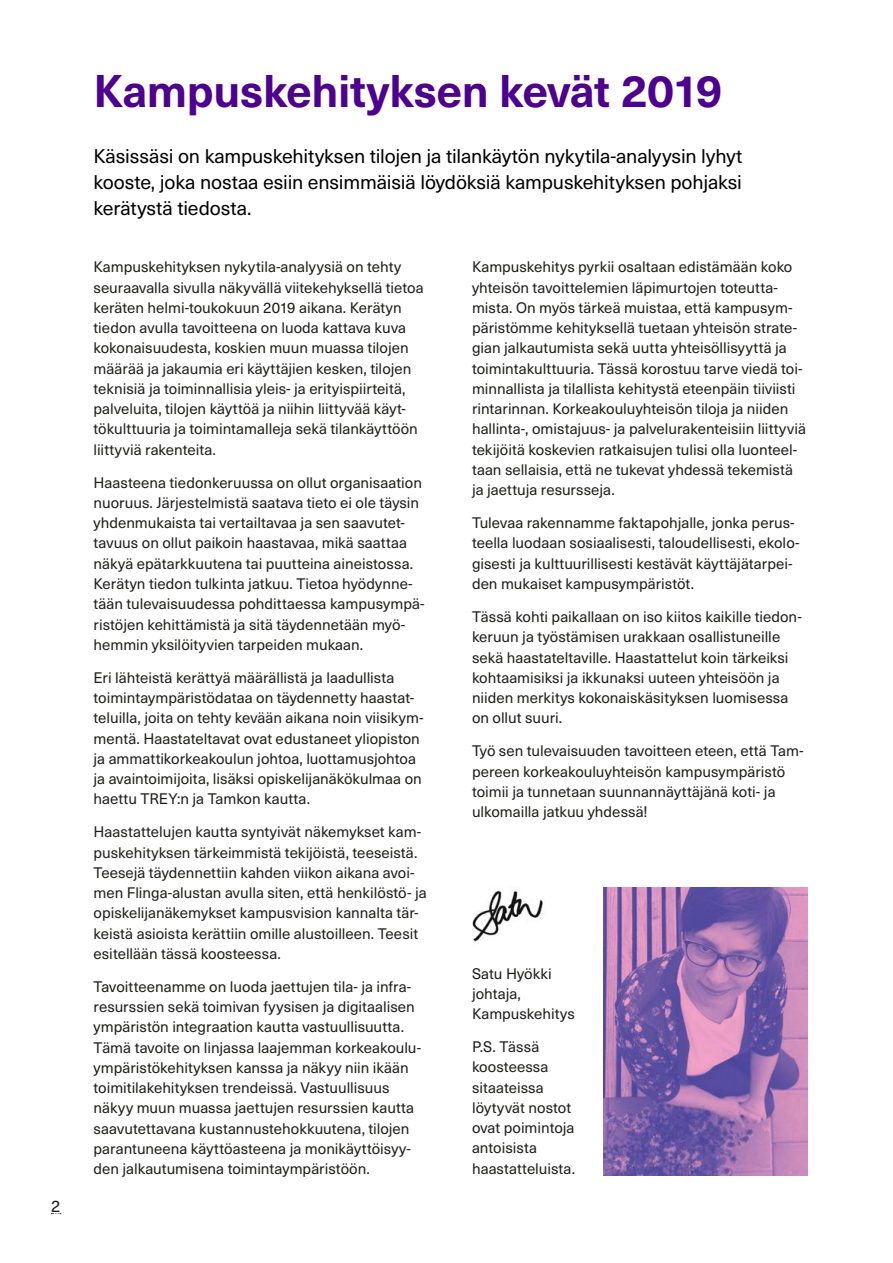
<style>
.page{position:relative;width:893px;height:1263px;background:#fff}
.page>*{position:absolute;margin:0;border:0;box-sizing:border-box;transform-origin:0 0}
.Otsikko_H2_FI{font:700 45px "Neue Haas Unica Pro";letter-spacing:-.01em;color:#4e008e}
.Ingressi_P_FI{font:19.5px/26.2px "Neue Haas Unica Pro";letter-spacing:-.01em;color:#000;text-align:justify}
.t1{font:16.5px "Neue Haas Unica Pro";color:#1d1d1b}
.Leipäteksti_P_FI{font:15px/20.2px "Neue Haas Unica Pro";color:#1d1d1b}
</style>
<div class="page">
<img style="left:472px;top:890px;width:71px;height:52px">
<img style="left:604px;top:887px;width:204px;height:289px">
<p class="t1" style="left:51px;top:1196px;width:11px">2</p>
<h2 class="Otsikko_H2_FI" style="left:94px;top:63px;width:632px">Kampuskehityksen kevät 2019</h2>
<p class="Ingressi_P_FI" style="left:94px;top:143px;width:650px">Käsissäsi on kampuskehityksen tilojen ja tilankäytön nykytila-analyysin lyhyt kooste, joka nostaa esiin ensimmäisiä löydöksiä kampuskehityksen pohjaksi kerätystä tiedosta.</p>
<p class="Leipäteksti_P_FI" style="left:94px;top:257px;width:332px">Kampuskehityksen nykytila-analyysiä on tehty seuraavalla sivulla näkyvällä viitekehyksellä tietoa keräten helmi-toukokuun 2019 aikana. Kerätyn tiedon avulla tavoitteena on luoda kattava kuva kokonaisuudesta, koskien muun muassa tilojen määrää ja jakaumia eri käyttäjien kesken, tilojen teknisiä ja toiminnallisia yleis- ja erityispiirteitä, palveluita, tilojen käyttöä ja niihin liittyvää käyt&shy;tökulttuuria ja toimintamalleja sekä tilankäyttöön liittyviä rakenteita.</p>
<p class="Leipäteksti_P_FI" style="left:94px;top:472px;width:333px">Haasteena tiedonkeruussa on ollut organisaation nuoruus. Järjestelmistä saatava tieto ei ole täysin yhdenmukaista tai vertailtavaa ja sen saavutet&shy;tavuus on ollut paikoin haastavaa, mikä saattaa näkyä epätarkkuutena tai puutteina aineistossa.<br>Kerätyn tiedon tulkinta jatkuu. Tietoa hyödynne&shy;tään tulevaisuudessa pohdittaessa kampusympä&shy;ristöjen kehittämistä ja sitä täydennetään myö&shy;hemmin yksilöityvien tarpeiden mukaan.</p>
<p class="Leipäteksti_P_FI" style="left:94px;top:667px;width:332px">Eri lähteistä kerättyä määrällistä ja laadullista toimintaympäristödataa on täydennetty haastat&shy;teluilla, joita on tehty kevään aikana noin viisikym&shy;mentä. Haastateltavat ovat edustaneet yliopiston ja ammattikorkeakoulun johtoa, luottamusjohtoa ja avaintoimijoita, lisäksi opiskelijanäkökulmaa on haettu TREY:n ja Tamkon kautta.</p>
<p class="Leipäteksti_P_FI" style="left:94px;top:822px;width:335px">Haastattelujen kautta syntyivät näkemykset kam&shy;puskehityksen tärkeimmistä tekijöistä, teeseistä.<br>Teesejä täydennettiin kahden viikon aikana avoi&shy;men Flinga-alustan avulla siten, että henkilöstö- ja opiskelijanäkemykset kampusvision kannalta tär&shy;keistä asioista kerättiin omille alustoilleen. Teesit esitellään tässä koosteessa.</p>
<p class="Leipäteksti_P_FI" style="left:94px;top:976px;width:329px">Tavoitteenamme on luoda jaettujen tila- ja infra&shy;resurssien sekä toimivan fyysisen ja digitaalisen ympäristön integraation kautta vastuullisuutta.<br>Tämä tavoite on linjassa laajemman korkeakoulu&shy;ympäristökehityksen kanssa ja näkyy niin ikään toimitilakehityksen trendeissä. Vastuullisuus näkyy muun muassa jaettujen resurssien kautta saavutettavana kustannustehokkuutena, tilojen parantuneena käyttöasteena ja monikäyttöisyy&shy;den jalkautumisena toimintaympäristöön.</p>
<p class="Leipäteksti_P_FI" style="left:472px;top:257px;width:335px">Kampuskehitys pyrkii osaltaan edistämään koko yhteisön tavoittelemien läpimurtojen toteutta&shy;mista. On myös tärkeä muistaa, että kampusym&shy;päristömme kehityksellä tuetaan yhteisön strate&shy;gian jalkautumista sekä uutta yhteisöllisyyttä ja toimintakulttuuria. Tässä korostuu tarve viedä toi&shy;minnallista ja tilallista kehitystä eteenpäin tiiviisti rintarinnan. Korkeakouluyhteisön tiloja ja niiden hallinta-, omistajuus- ja palvelurakenteisiin liittyviä tekijöitä koskevien ratkaisujen tulisi olla luonteel&shy;taan sellaisia, että ne tukevat yhdessä tekemistä ja jaettuja resursseja.</p>
<p class="Leipäteksti_P_FI" style="left:472px;top:513px;width:329px">Tulevaa rakennamme faktapohjalle, jonka perus&shy;teella luodaan sosiaalisesti, taloudellisesti, ekolo&shy;gisesti ja kulttuurillisesti kestävät käyttäjätarpei&shy;den mukaiset kampusympäristöt.</p>
<p class="Leipäteksti_P_FI" style="left:472px;top:607px;width:331px">Tässä kohti paikallaan on iso kiitos kaikille tiedon&shy;keruun ja työstämisen urakkaan osallistuneille sekä haastateltaville. Haastattelut koin tärkeiksi kohtaamisiksi ja ikkunaksi uuteen yhteisöön ja niiden merkitys kokonaiskäsityksen luomisessa on ollut suuri.</p>
<p class="Leipäteksti_P_FI" style="left:472px;top:741px;width:333px">Työ sen tulevaisuuden tavoitteen eteen, että Tam&shy;pereen korkeakouluyhteisön kampusympäristö toimii ja tunnetaan suunnannäyttäjänä koti- ja ulkomailla jatkuu yhdessä!</p>
<p class="Leipäteksti_P_FI" style="left:472px;top:963px;width:104px">Satu Hyökki johtaja,<br>Kampuskehitys</p>
<p class="Leipäteksti_P_FI" style="left:472px;top:1037px;width:105px">P.S. Tässä koosteessa sitaateissa löytyvät nostot ovat poimintoja antoisista haastatteluista.</p>
</div>
